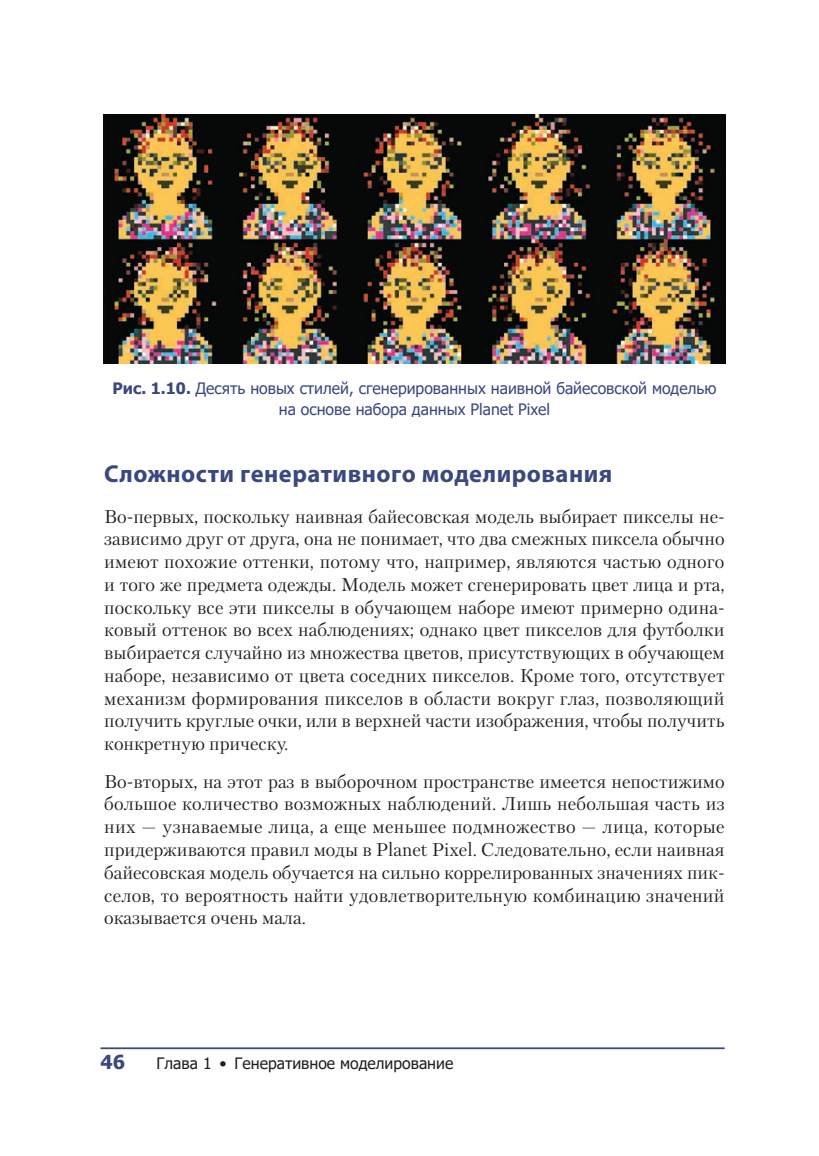
<style>
.page{position:relative;width:819px;height:1156px;background:#fff}
.page>*{position:absolute;margin:0;border:0;box-sizing:border-box;transform-origin:0 0}
.Title_2{font:700 24.5px "Myriad Pro";letter-spacing:.02em;color:#3a487f}
.t1{font:700 19.25px "Tahoma";color:#3a487f}
.Body_text{font:18.38px/22.8px "Petersburg C";color:#231f20;text-align:justify}
.pic_nazv{font:15.75px/21px "Tahoma";color:#3a487f;text-align:center}
.t2{font:15.75px "Tahoma";color:#231f20}
.s1{font-weight:700}
</style>
<div class="page">
<hr style="left:100px;top:1047px;width:624px;height:2px;background:#3a487f">
<img style="left:103px;top:114px;width:622px;height:249px">
<p class="pic_nazv" style="left:112px;top:379px;width:605px"><span class="s1">Рис. 1.10.</span> Десять новых стилей, сгенерированных наивной байесовской моделью на основе набора данных Planet Pixel</p>
<p class="Title_2" style="left:104px;top:458px;width:509px">Сложности генеративного моделирования</p>
<p class="Body_text" style="left:104px;top:504px;width:622px">Во-первых, поскольку наивная байесовская модель выбирает пикселы не&shy;зависимо друг от друга, она не понимает, что два смежных пиксела обычно имеют похожие оттенки, потому что, например, являются частью одного и того же предмета одежды. Модель может сгенерировать цвет лица и рта, поскольку все эти пикселы в обучающем наборе имеют примерно одина&shy;ковый оттенок во всех наблюдениях; однако цвет пикселов для футболки выбирается случайно из множества цветов, присутствующих в обучающем наборе, независимо от цвета соседних пикселов. Кроме того, отсутствует механизм формирования пикселов в области вокруг глаз, позволяющий получить круглые очки, или в верхней части изображения, чтобы получить конкретную прическу.</p>
<p class="Body_text" style="left:104px;top:770px;width:622px">Во-вторых, на этот раз в выборочном пространстве имеется непостижимо большое количество возможных наблюдений. Лишь небольшая часть из них — узнаваемые лица, а еще меньшее подмножество — лица, которые придерживаются правил моды в Planet Pixel. Следовательно, если наивная байесовская модель обучается на сильно коррелированных значениях пик&shy;селов, то вероятность найти удовлетворительную комбинацию значений оказывается очень мала.</p>
<p class="t1" style="left:100px;top:1048px;width:26px">46</p>
<p class="t2" style="left:156px;top:1053px;width:298px">Глава 1 • Генеративное моделирование</p>
</div>
